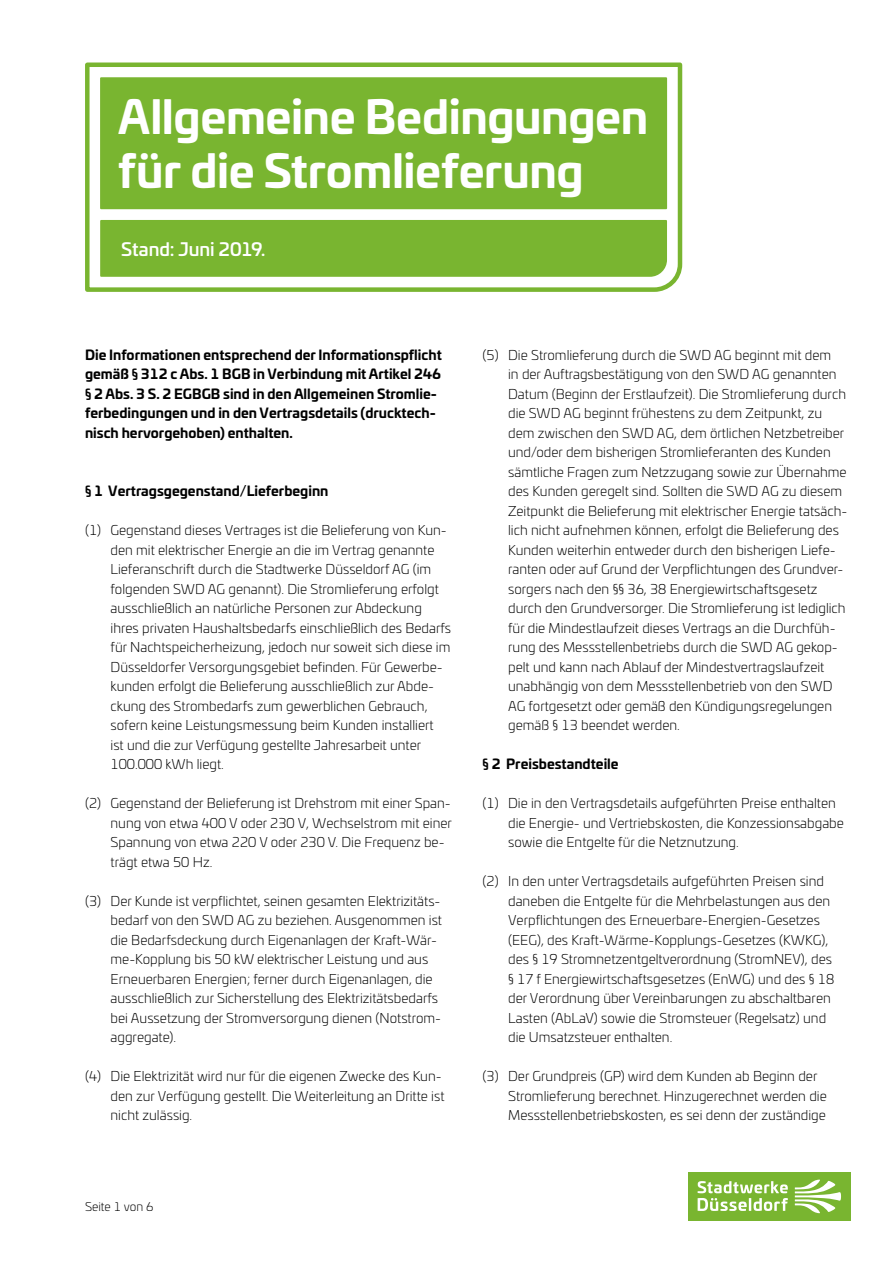
<style>
.page{position:relative;width:893px;height:1263px;background:#fff}
.page>*{position:absolute;margin:0;border:0;box-sizing:border-box;transform-origin:0 0}
.t1{font:700 45px/54px "Univiafor SWD";letter-spacing:-.01em;color:#fff}
.t2{font:500 18px "Univiafor SWD";letter-spacing:-.005em;color:#fff}
.t3{font:300 13.5px/19.5px "Univiafor SWD";color:#000}
.t4{font:700 13.5px/19.5px "Univiafor SWD";color:#000}
.t5{font:300 12px "Univiafor SWD";color:#000}
</style>
<div class="page">
<div style="left:688px;top:1172px;width:162px;height:48px;background:#79b530"></div>
<svg style="left:698px;top:1179px;width:143px;height:34px"></svg>
<svg style="left:85px;top:62px;width:598px;height:230px"></svg>
<div style="left:100px;top:77px;width:567px;height:132px;background:#79b530"></div>
<div style="left:100px;top:220px;width:567px;height:57px;background:#79b530"></div>
<p class="t1" style="left:118px;top:87px;width:532px">Allgemeine Bedingungen für die Stromlieferung</p>
<p class="t2" style="left:121px;top:235px;width:146px">Stand: Juni 2019.</p>
<p class="t4" style="left:85px;top:344px;width:358px">Die Informationen entsprechend der Informationspflicht gemäß § 312 c Abs. 1 BGB in Verbindung mit Artikel 246 § 2 Abs. 3 S. 2 EGBGB sind in den Allgemeinen Stromlie&shy;ferbedingungen und in den Vertragsdetails (drucktech&shy;nisch hervorgehoben) enthalten.</p>
<p class="t4" style="left:85px;top:480px;width:245px">§ 1 Vertragsgegenstand/Lieferbeginn</p>
<p class="t3" style="left:111px;top:520px;width:342px;text-indent:-26px">(1) Gegenstand dieses Vertrages ist die Belieferung von Kun&shy;den mit elektrischer Energie an die im Vertrag genannte Lieferanschrift durch die Stadtwerke Düsseldorf AG (im folgenden SWD AG genannt). Die Stromlieferung erfolgt ausschließlich an natürliche Personen zur Abdeckung ihres privaten Haushaltsbedarfs einschließlich des Bedarfs für Nachtspeicherheizung, jedoch nur soweit sich diese im Düsseldorfer Versorgungsgebiet befinden. Für Gewerbe&shy;kunden erfolgt die Belieferung ausschließlich zur Abde&shy;ckung des Strombedarfs zum gewerblichen Gebrauch, sofern keine Leistungsmessung beim Kunden installiert<br>ist und die zur Verfügung gestellte Jahresarbeit unter 100.000 kWh liegt.</p>
<p class="t3" style="left:111px;top:793px;width:343px;text-indent:-26px">(2) Gegenstand der Belieferung ist Drehstrom mit einer Span&shy;nung von etwa 400 V oder 230 V, Wechselstrom mit einer Spannung von etwa 220 V oder 230 V. Die Frequenz be&shy;trägt etwa 50 Hz.</p>
<p class="t3" style="left:111px;top:891px;width:333px;text-indent:-26px">(3) Der Kunde ist verpflichtet, seinen gesamten Elektrizitäts&shy;bedarf von den SWD AG zu beziehen. Ausgenommen ist die Bedarfsdeckung durch Eigenanlagen der Kraft-Wär&shy;me-Kopplung bis 50 kW elektrischer Leistung und aus Erneuerbaren Energien; ferner durch Eigenanlagen, die ausschließlich zur Sicherstellung des Elektrizitätsbedarfs bei Aussetzung der Stromversorgung dienen (Notstrom&shy;aggregate).</p>
<p class="t3" style="left:111px;top:1066px;width:335px;text-indent:-26px">(4) Die Elektrizität wird nur für die eigenen Zwecke des Kun&shy;den zur Verfügung gestellt. Die Weiterleitung an Dritte ist nicht zulässig.</p>
<p class="t3" style="left:508px;top:345px;width:341px;text-indent:-26px">(5) Die Stromlieferung durch die SWD AG beginnt mit dem<br>in der Auftragsbestätigung von den SWD AG genannten Datum (Beginn der Erstlaufzeit). Die Stromlieferung durch die SWD AG beginnt frühestens zu dem Zeitpunkt, zu dem zwischen den SWD AG, dem örtlichen Netzbetreiber und/oder dem bisherigen Stromlieferanten des Kunden sämtliche Fragen zum Netzzugang sowie zur Übernahme des Kunden geregelt sind. Sollten die SWD AG zu diesem Zeitpunkt die Belieferung mit elektrischer Energie tatsäch&shy;lich nicht aufnehmen können, erfolgt die Belieferung des Kunden weiterhin entweder durch den bisherigen Liefe&shy;ranten oder auf Grund der Verpflichtungen des Grundver&shy;sorgers nach den §§ 36, 38 Energiewirtschaftsgesetz durch den Grundversorger. Die Stromlieferung ist lediglich für die Mindestlaufzeit dieses Vertrags an die Durchfüh&shy;rung des Messstellenbetriebs durch die SWD AG gekop&shy;pelt und kann nach Ablauf der Mindestvertragslaufzeit unabhängig von dem Messstellenbetrieb von den SWD AG fortgesetzt oder gemäß den Kündigungsregelungen gemäß § 13 beendet werden.</p>
<p class="t4" style="left:483px;top:753px;width:137px">§ 2 Preisbestandteile</p>
<p class="t3" style="left:508px;top:793px;width:337px;text-indent:-26px">(1) Die in den Vertragsdetails aufgeführten Preise enthalten die Energie- und Vertriebskosten, die Konzessionsabgabe sowie die Entgelte für die Netznutzung.</p>
<p class="t3" style="left:508px;top:871px;width:327px;text-indent:-26px">(2) In den unter Vertragsdetails aufgeführten Preisen sind daneben die Entgelte für die Mehrbelastungen aus den Verpflichtungen des Erneuerbare-Energien-Gesetzes (EEG), des Kraft-Wärme-Kopplungs-Gesetzes (KWKG), des § 19 Stromnetzentgeltverordnung (StromNEV), des § 17 f Energiewirtschaftsgesetzes (EnWG) und des § 18 der Verordnung über Vereinbarungen zu abschaltbaren Lasten (AbLaV) sowie die Stromsteuer (Regelsatz) und die Umsatzsteuer enthalten.</p>
<p class="t3" style="left:508px;top:1066px;width:320px;text-indent:-26px">(3) Der Grundpreis (GP) wird dem Kunden ab Beginn der<br>Stromlieferung berechnet. Hinzugerechnet werden die<br>Messstellenbetriebskosten, es sei denn der zuständige</p>
<p class="t5" style="left:85px;top:1198px;width:70px">Seite 1 von 6</p>
</div>
